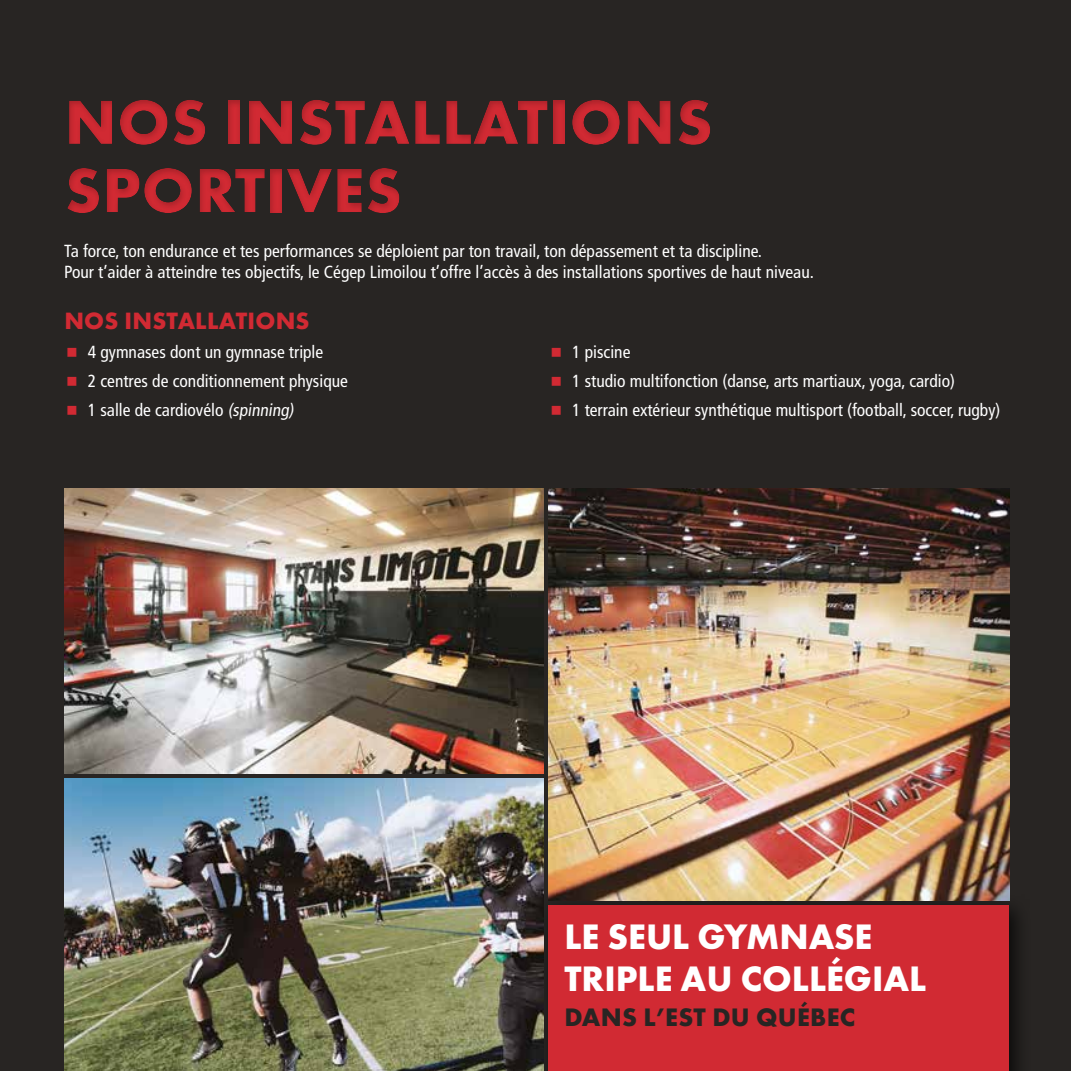
<style>
.page{position:relative;width:1071px;height:1071px;background:#282523}
.page>*{position:absolute;margin:0;border:0;box-sizing:border-box;transform-origin:0 0}
.t1{font:700 64.75px/68.2px "Futura PT";letter-spacing:.01em;color:#d12a33}
.t2{font:700 36.75px/42px "Futura PT";color:#fff}
.t3{font:700 26.25px "Futura PT";letter-spacing:.01em;color:#282523}
.t4{font:700 24.5px "Futura PT";letter-spacing:.01em;color:#d12a33}
.t5{font:condensed 17.5px/28.9px "Frutiger LT Std";color:#fff}
</style>
<div class="page">
<div style="left:537px;top:893px;width:495px;height:178px;background:#000;opacity:.75"></div>
<div style="left:549px;top:905px;width:460px;height:166px;background:#d12a33"></div>
<img style="left:64px;top:779px;width:480px;height:292px">
<img style="left:549px;top:488px;width:460px;height:412px">
<img style="left:64px;top:488px;width:479px;height:286px">
<h1 class="t1" style="left:65px;top:87px;width:650px">NOS INSTALLATIONS<br>SPORTIVES</h1>
<p class="t5" style="left:64px;top:240px;width:751px;line-height:21px">Ta force, ton endurance et tes performances se déploient par ton travail, ton dépassement et ta discipline.<br>Pour t’aider à atteindre tes objectifs, le Cégep Limoilou t’offre l’accès à des installations sportives de haut niveau.</p>
<h3 class="t4" style="left:64px;top:305px;width:247px">NOS INSTALLATIONS</h3>
<p class="t5" style="left:88px;top:338px;width:262px">4 gymnases dont un gymnase triple<br>2 centres de conditionnement physique<br>1 salle de cardiovélo (spinning)</p>
<p class="t5" style="left:572px;top:338px;width:430px">1 piscine<br>1 studio multifonction (danse, arts martiaux, yoga, cardio)<br>1 terrain extérieur synthétique multisport (football, soccer, rugby)</p>
<h2 class="t2" style="left:564px;top:915px;width:363px">LE SEUL GYMNASE<br>TRIPLE AU COLLÉGIAL</h2>
<h3 class="t3" style="left:564px;top:1000px;width:292px">DANS L’EST DU QUÉBEC</h3>
</div>
